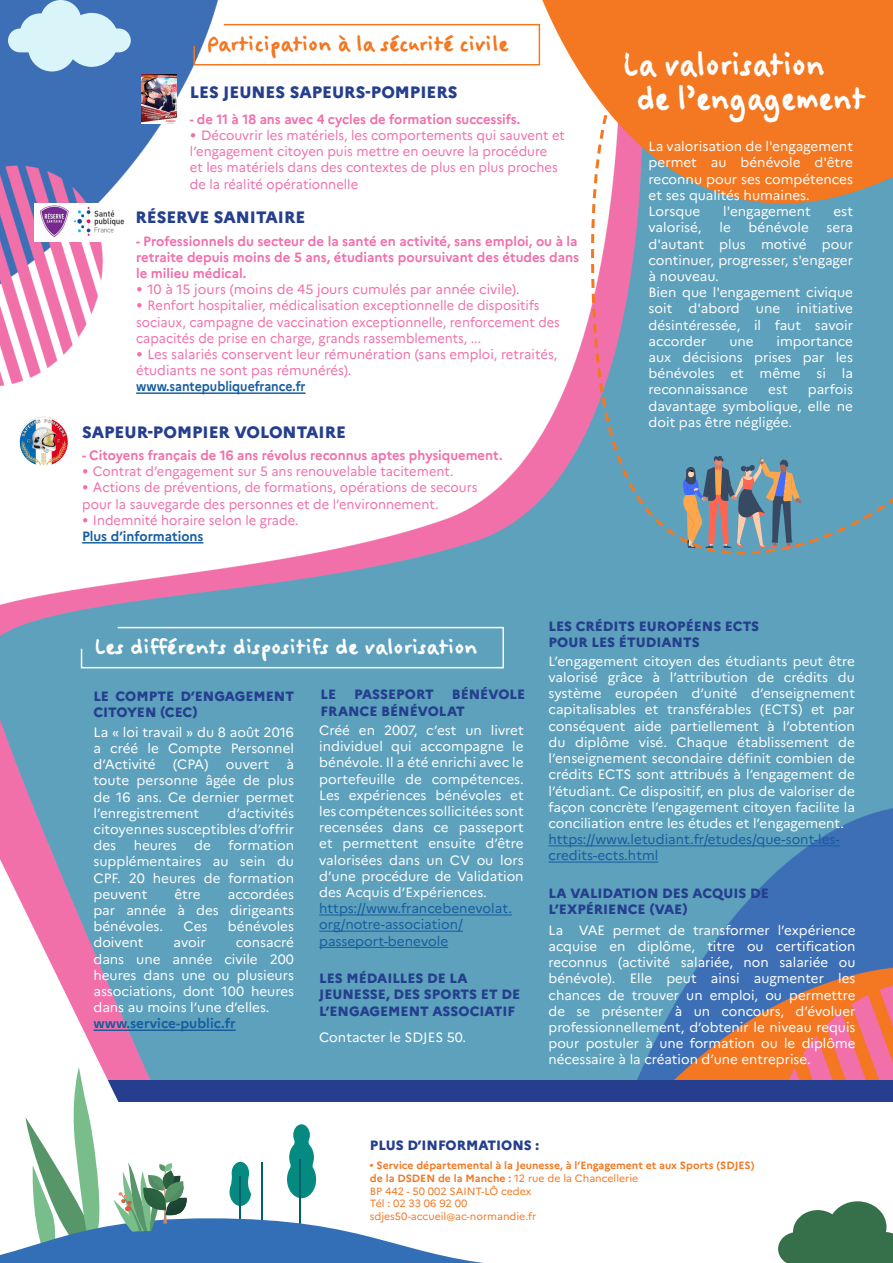
<style>
.page{position:relative;width:893px;height:1263px;background:#fff}
.page>*{position:absolute;margin:0;border:0;box-sizing:border-box;transform-origin:0 0}
.t1{font:700 42px "Felt Tip Woman";color:#fff;scale:.85 1}
.t2{font:700 27px "Felt Tip Woman";color:#fff;scale:.93 1}
.t3{font:700 27px "Felt Tip Woman";color:#f47721;scale:.93 1}
.t4{font:800 16.5px "Marianne";color:#253f8e}
.t5{font:13.5px/16.2px "Marianne";color:#fff;text-align:justify}
.t6{font:13.5px/16.2px "Marianne";color:#f16fab;scale:.96 1}
.t7{font:800 13.5px/16.2px "Marianne";color:#253f8e}
.t8{font:13.5px/16.2px "Marianne";color:#f16fab;scale:.95 1}
.t9{font:13.5px/16.2px "Marianne";color:#f16fab}
.t10{font:700 13.5px/16.2px "Marianne";color:#f16fab;text-align:justify}
.t11{font:13.5px/16.2px "Marianne";color:#175d9e}
.t12{font:700 13.5px "Marianne";color:#f16fab;scale:.96 1}
.t13{font:700 13.5px "Marianne";color:#175d9e;scale:.91 1}
.t14{font:700 13.5px "Marianne";color:#175d9e}
.t15{font:700 13.5px "Marianne";color:#175d9e;scale:.96 1}
.t16{font:10.5px "Marianne";color:#f47721}
.t17{font:700 10.5px "Marianne";color:#f47721}
.s1{font-family:"Arial";font-weight:900}
.s2{color:#fff}
.s3{font-family:"Arial"}
.s4{font-weight:700}
</style>
<div class="page">
<img style="left:0;top:0;width:893px;height:1080px">
<hr style="left:82px;top:542px;width:121px;height:1px;background:#175d9e">
<svg style="left:193px;top:23px;width:338px;height:43px"></svg>
<img style="left:19px;top:417px;width:49px;height:49px;border-radius:25px">
<img style="left:34px;top:204px;width:94px;height:38px">
<img style="left:141px;top:74px;width:35px;height:50px">
<hr style="left:549px;top:845px;width:291px;height:1px;background:#175d9e">
<hr style="left:549px;top:861px;width:109px;height:1px;background:#175d9e">
<svg style="left:80px;top:626px;width:425px;height:43px;background:#68a7c1"></svg>
<hr style="left:136px;top:392px;width:170px;height:2px;background:#175d9e">
<div style="left:99px;top:1080px;width:794px;height:21px;background:#253f8e"></div>
<svg style="left:778px;top:1201px;width:115px;height:62px"></svg>
<svg style="left:0;top:859px;width:526px;height:404px"></svg>
<svg style="left:8px;top:0;width:123px;height:71px;background:#a0c4e1"></svg>
<svg style="left:531px;top:0;width:59px;height:411px"></svg>
<svg style="left:590px;top:0;width:303px;height:556px;background:#9a9188"></svg>
<hr style="left:93px;top:1029px;width:143px;height:2px;background:#175d9e">
<p class="t3" style="left:206px;top:28px;width:327px">Participation à la sécurité civile</p>
<p class="t4" style="left:190px;top:82px;width:269px">LES JEUNES SAPEURS-POMPIERS</p>
<p class="t12" style="left:190px;top:111px;width:346px">- de 11 à 18 ans avec 4 cycles de formation successifs.</p>
<p class="t6" style="left:190px;top:127px;width:392px"><span class="s1">•</span> Découvrir les matériels, les comportements qui sauvent et l’engagement citoyen puis mettre en oeuvre la procédure</p>
<p class="t6" style="left:190px;top:159px;width:385px">et les matériels dans des contextes de plus en plus proches</p>
<p class="t6" style="left:190px;top:176px;width:177px">de la réalité opérationnelle</p>
<p class="t4" style="left:135px;top:207px;width:171px">RÉSERVE SANITAIRE</p>
<p class="t10" style="left:136px;top:233px;width:445px">- Professionnels du secteur de la santé en activité, sans emploi, ou à la retraite depuis moins de 5 ans, étudiants poursuivant des études dans le milieu médical.</p>
<p class="t9" style="left:136px;top:281px;width:385px"><span class="s1">•</span> 10 à 15 jours (moins de 45 jours cumulés par année civile).</p>
<p class="t8" style="left:136px;top:297px;width:448px"><span class="s1">•</span> Renfort hospitalier, médicalisation exceptionnelle de dispositifs sociaux, campagne de vaccination exceptionnelle, renforcement des capacités de prise en charge, grands rassemblements, ...</p>
<p class="t9" style="left:136px;top:346px;width:423px"><span class="s1">•</span> Les salariés conservent leur rémunération (sans emploi, retraités, étudiants ne sont pas rémunérés).<span class="s2">.</span></p>
<p class="t13" style="left:136px;top:378px;width:188px">www.santepubliquefrance.fr</p>
<p class="t4" style="left:82px;top:422px;width:265px">SAPEUR-POMPIER VOLONTAIRE</p>
<p class="t12" style="left:82px;top:447px;width:439px">- Citoyens français de 16 ans révolus reconnus aptes physiquement.</p>
<p class="t6" style="left:82px;top:463px;width:389px"><span class="s1">•</span> Contrat d’engagement sur 5 ans renouvelable tacitement.</p>
<p class="t6" style="left:82px;top:479px;width:413px"><span class="s1">•</span> Actions de préventions, de formations, opérations de secours</p>
<p class="t6" style="left:82px;top:496px;width:373px">pour la sauvegarde des personnes et de l’environnement.</p>
<p class="t6" style="left:82px;top:512px;width:231px"><span class="s1">•</span> Indemnité horaire selon le grade.<span class="s2">.</span></p>
<p class="t15" style="left:82px;top:528px;width:128px">Plus d’informations</p>
<p class="t1" style="left:621px;top:39px;width:241px">La valorisation</p>
<p class="t1" style="left:636px;top:74px;width:270px">de l’engagement</p>
<p class="t5" style="left:649px;top:138px;width:206px">La valorisation de l'engagement permet au bénévole d'être reconnu pour ses compétences et ses qualités humaines.</p>
<p class="t5" style="left:649px;top:203px;width:53px">Lorsque</p>
<p class="t5" style="left:723px;top:203px;width:89px">l'engagement</p>
<p class="t5" style="left:833px;top:203px;width:21px">est</p>
<p class="t5" style="left:649px;top:219px;width:55px">valorisé,</p>
<p class="t5" style="left:719px;top:219px;width:13px">le</p>
<p class="t5" style="left:749px;top:219px;width:62px">bénévole</p>
<p class="t5" style="left:649px;top:219px;width:206px;text-indent:178px">sera d'autant plus motivé pour continuer, progresser, s'engager à nouveau.</p>
<p class="t5" style="left:649px;top:284px;width:206px">Bien que l'engagement civique soit d'abord une initiative désintéressée, il faut savoir accorder</p>
<p class="t5" style="left:649px;top:333px;width:206px;text-indent:128px">importance aux décisions prises par les bénévoles et même si la reconnaissance</p>
<p class="t5" style="left:729px;top:333px;width:26px">une</p>
<p class="t5" style="left:649px;top:381px;width:206px;text-indent:159px">parfois davantage symbolique, elle ne doit pas être négligée.</p>
<p class="t5" style="left:768px;top:381px;width:21px">est</p>
<p class="t2" style="left:93px;top:631px;width:414px">Les différents dispositifs de valorisation</p>
<p class="t7" style="left:321px;top:686px;width:17px">LE</p>
<p class="t7" style="left:354px;top:686px;width:81px">PASSEPORT</p>
<p class="t7" style="left:321px;top:686px;width:206px;text-indent:131px">BÉNÉVOLE<br>FRANCE BÉNÉVOLAT</p>
<p class="t7" style="left:93px;top:688px;width:202px">LE COMPTE D’ENGAGEMENT<br>CITOYEN (CEC)</p>
<p class="t5" style="left:93px;top:724px;width:202px">La « loi travail » du 8 août 2016 a créé le Compte Personnel d’Activité</p>
<p class="t5" style="left:93px;top:756px;width:202px;text-indent:193px">à toute personne âgée de plus de 16 ans. Ce dernier permet l’enregistrement</p>
<p class="t5" style="left:173px;top:756px;width:37px">(CPA)</p>
<p class="t5" style="left:226px;top:756px;width:45px">ouvert</p>
<p class="t5" style="left:93px;top:805px;width:202px;text-indent:134px">d’activités citoyennes susceptibles d’offrir des</p>
<p class="t5" style="left:93px;top:837px;width:202px;text-indent:135px">formation supplémentaires au sein du CPF. 20 heures de formation peuvent</p>
<p class="t5" style="left:134px;top:837px;width:44px">heures</p>
<p class="t5" style="left:194px;top:837px;width:18px">de</p>
<p class="t5" style="left:93px;top:886px;width:202px;text-indent:134px">accordées par année à des dirigeants bénévoles.</p>
<p class="t5" style="left:174px;top:886px;width:28px">être</p>
<p class="t5" style="left:184px;top:918px;width:25px">Ces</p>
<p class="t5" style="left:228px;top:918px;width:68px">bénévoles</p>
<p class="t5" style="left:93px;top:934px;width:52px">doivent</p>
<p class="t5" style="left:174px;top:934px;width:34px">avoir</p>
<p class="t5" style="left:93px;top:934px;width:202px;text-indent:142px">consacré dans une année civile 200 heures dans une ou plusieurs associations, dont 100 heures dans au moins l’une d’elles.</p>
<p class="t14" style="left:93px;top:1015px;width:144px">www.service-public.fr</p>
<p class="t5" style="left:319px;top:722px;width:206px">Créé en 2007, c’est un livret individuel qui accompagne le bénévole. Il a été enrichi avec le portefeuille de compétences.<br>Les expériences bénévoles et les compétences sollicitées sont recensées dans ce passeport et permettent ensuite d’être valorisées dans un CV ou lors d’une procédure de Validation des Acquis d’Expériences.</p>
<p class="t11" style="left:319px;top:900px;width:194px">https://www.francebenevolat. org/notre-association/ passeport-benevole</p>
<p class="t7" style="left:319px;top:970px;width:202px">LES MÉDAILLES DE LA<br>JEUNESSE, DES SPORTS ET DE<br>L’ENGAGEMENT ASSOCIATIF</p>
<p class="t5" style="left:319px;top:1029px;width:149px">Contacter le SDJES 50.</p>
<p class="t7" style="left:549px;top:618px;width:212px">LES CRÉDITS EUROPÉENS ECTS</p>
<p class="t7" style="left:549px;top:634px;width:153px">POUR LES ÉTUDIANTS</p>
<p class="t5" style="left:549px;top:653px;width:308px">L’engagement citoyen des étudiants peut être valorisé grâce à l’attribution de crédits du système européen d’unité d’enseignement capitalisables et transférables (ECTS) et par conséquent aide partiellement à l’obtention du diplôme visé. Chaque établissement de l’enseignement secondaire définit combien de crédits ECTS sont attribués à l’engagement de l’étudiant. Ce dispositif, en plus de valoriser de façon concrète l’engagement citoyen facilite la conciliation entre les études et l’engagement.</p>
<p class="t11" style="left:549px;top:831px;width:293px">https://www.letudiant.fr/etudes/que-sont-les&shy;credits-ects.html</p>
<p class="t7" style="left:549px;top:885px;width:222px">LA VALIDATION DES ACQUIS DE<br>L’EXPÉRIENCE (VAE)</p>
<p class="t5" style="left:549px;top:922px;width:308px">La VAE permet de transformer l’expérience acquise en diplôme, titre ou certification reconnus (activité salariée, non salariée ou bénévole). Elle peut ainsi augmenter les chances de trouver un emploi, ou permettre de se présenter à un concours, d’évoluer professionnellement, d’obtenir le niveau requis pour postuler à une formation ou le diplôme nécessaire à la création d’une entreprise.</p>
<p class="t7" style="left:370px;top:1137px;width:171px">PLUS D’INFORMATIONS :</p>
<p class="t17" style="left:370px;top:1159px;width:386px"><span class="s3">•</span> Service départemental à la Jeunesse, à l’Engagement et aux Sports (SDJES)</p>
<p class="t16" style="left:370px;top:1172px;width:270px"><span class="s4">de la DSDEN de la Manche :</span> 12 rue de la Chancellerie</p>
<p class="t16" style="left:370px;top:1184px;width:163px">BP 442 - 50 002 SAINT-LÔ cedex</p>
<p class="t16" style="left:370px;top:1197px;width:99px">Tél : 02 33 06 92 00</p>
<p class="t16" style="left:370px;top:1209px;width:168px">sdjes50-accueil@ac-normandie.fr</p>
</div>
